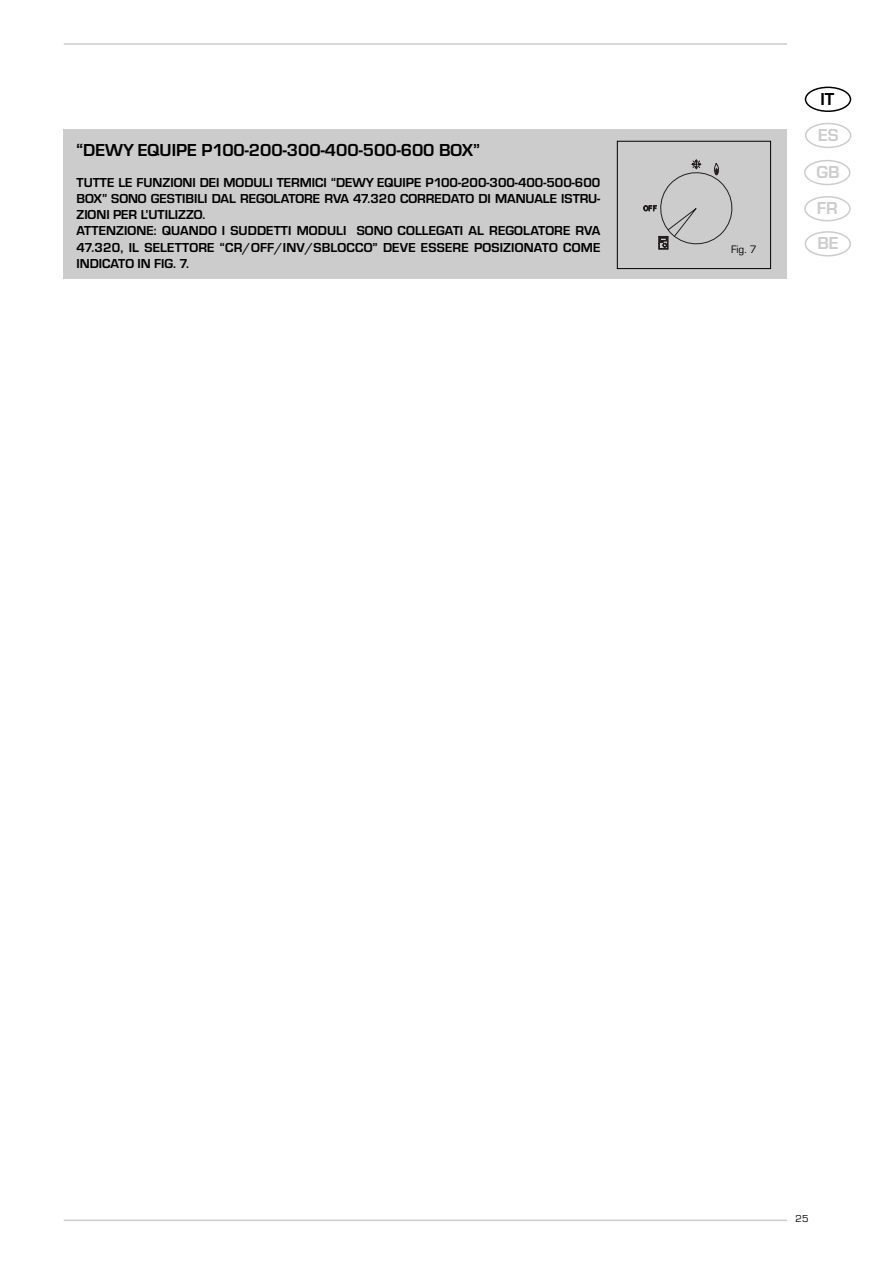
<style>
.page{position:relative;width:893px;height:1263px;background:#fff}
.page>*{position:absolute;margin:0;border:0;box-sizing:border-box;transform-origin:0 0}
.t1{font:700 18px "Eurostile T";color:#000}
.t2{font:700 18px/36px "Eurostile T";color:#ccc;text-align:justify}
.t3{font:700 13.5px/16.2px "Eurostile T";color:#000}
.t4{font:11.25px "Eurostile T";color:#000}
.t5{font:10.5px "Eurostile T";color:#000}
</style>
<div class="page">
<hr style="left:64px;top:43px;width:723px;height:2px;background:#ccc">
<hr style="left:64px;top:1220px;width:723px;height:1px;background:#ccc">
<svg style="left:804px;top:87px;width:47px;height:25px"></svg>
<svg style="left:805px;top:123px;width:46px;height:25px"></svg>
<svg style="left:804px;top:160px;width:46px;height:25px"></svg>
<svg style="left:804px;top:196px;width:46px;height:25px"></svg>
<svg style="left:804px;top:231px;width:47px;height:26px"></svg>
<div style="left:64px;top:129px;width:723px;height:149px;background:#ccc"></div>
<div style="left:617px;top:141px;width:154px;height:128px;border:1px solid #000"></div>
<svg style="left:643px;top:159px;width:90px;height:91px"></svg>
<h1 class="t1" style="left:76px;top:143px;width:405px">“DEWY EQUIPE P100-200-300-400-500-600 BOX”</h1>
<p class="t3" style="left:76px;top:176px;width:525px">TUTTE LE FUNZIONI DEI MODULI TERMICI “DEWY EQUIPE P100-200-300-400-500-600<br>BOX” SONO GESTIBILI DAL REGOLATORE RVA 47.320 CORREDATO DI MANUALE ISTRU-ZIONI PER L’UTILIZZO.<br>ATTENZIONE: QUANDO I SUDDETTI MODULI SONO COLLEGATI AL REGOLATORE RVA 47.320, IL SELETTORE “CR/OFF/INV/SBLOCCO” DEVE ESSERE POSIZIONATO COME INDICATO IN FIG. 7.</p>
<p class="t4" style="left:731px;top:245px;width:27px">Fig. 7</p>
<h1 class="t1" style="left:820px;top:93px;width:15px">IT</h1>
<h1 class="t2" style="left:816px;top:119px;width:25px">ES GB FR BE</h1>
<p class="t5" style="left:795px;top:1214px;width:14px">25</p>
</div>
